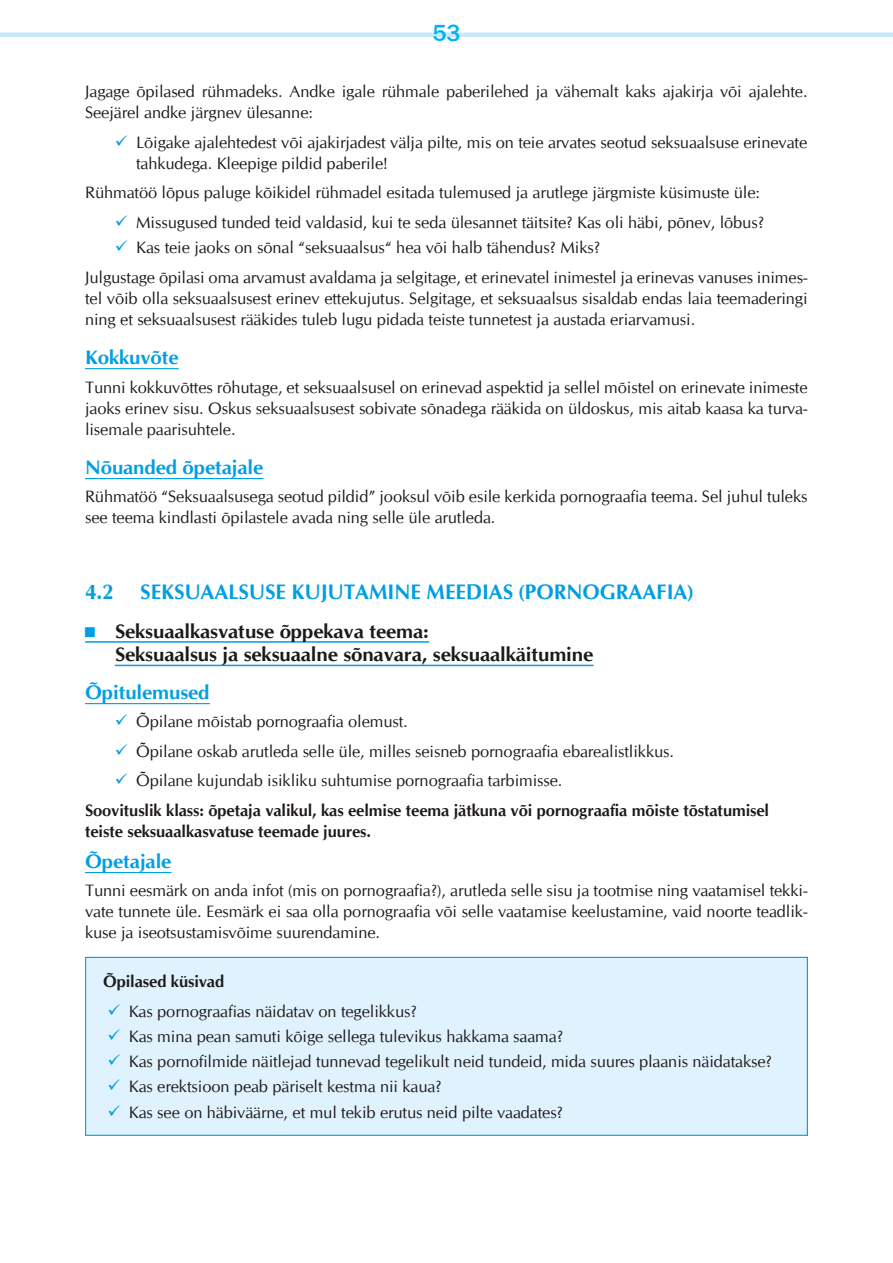
<style>
.page{position:relative;width:893px;height:1263px;background:#fff}
.page>*{position:absolute;margin:0;border:0;box-sizing:border-box;transform-origin:0 0}
.t1{font:500 24px "Franklin Gothic";color:#00b6ed}
.t2{font:700 21px "CG Omega";letter-spacing:-.005em;color:#009ee3}
.t3{font:700 19.5px/23.5px "CG Omega";letter-spacing:-.005em;color:#1a1a18;scale:1.05 1}
.t4{font:700 19.5px "CG Omega";letter-spacing:-.005em;color:#009ee3;scale:1.05 1}
.t5{font:16.5px/21px "CG Omega";letter-spacing:-.005em;color:#1f191a}
.t6{font:700 16.5px/29.5px "CG Omega";letter-spacing:-.005em;color:#1f191a}
.s1{color:#009ee3}
.s2{font-weight:400}
</style>
<div class="page">
<div style="left:0;top:32px;width:893px;height:5px;background:#c8e8fb"></div>
<hr style="left:85px;top:368px;width:94px;height:1px;background:#009ee3">
<hr style="left:85px;top:478px;width:179px;height:1px;background:#009ee3">
<hr style="left:85px;top:641px;width:344px;height:2px;background:#009ee3">
<hr style="left:115px;top:665px;width:478px;height:1px;background:#009ee3">
<hr style="left:85px;top:703px;width:125px;height:1px;background:#009ee3">
<hr style="left:85px;top:872px;width:87px;height:1px;background:#009ee3">
<div style="left:86px;top:957px;width:721px;height:178px;background:#dff2fd"></div>
<div style="left:85px;top:957px;width:723px;height:179px;border:1px solid #009ee3"></div>
<h1 class="t1" style="left:432px;top:18px;width:30px">53</h1>
<p class="t5" style="left:85px;top:81px;width:724px">Jagage õpilased rühmadeks. Andke igale rühmale paberilehed ja vähemalt kaks ajakirja või ajalehte.<br>Seejärel andke järgnev ülesanne:</p>
<p class="t5" style="left:136px;top:132px;width:673px;text-indent:-21px"><span class="s1">✓</span> Lõigake ajalehtedest või ajakirjadest välja pilte, mis on teie arvates seotud seksuaalsuse erinevate tahkudega. Kleepige pildid paberile!</p>
<p class="t5" style="left:85px;top:182px;width:676px">Rühmatöö lõpus paluge kõikidel rühmadel esitada tulemused ja arutlege järgmiste küsimuste üle:</p>
<p class="t5" style="left:115px;top:212px;width:651px"><span class="s1">✓</span> Missugused tunded teid valdasid, kui te seda ülesannet täitsite? Kas oli häbi, põnev, lõbus?</p>
<p class="t5" style="left:85px;top:233px;width:724px;line-height:29.5px;text-indent:30px"><span class="s1">✓</span> Kas teie jaoks on sõnal “seksuaalsus“ hea või halb tähendus? Miks?<br>Julgustage õpilasi oma arvamust avaldama ja selgitage, et erinevatel inimestel ja erinevas vanuses inimes-</p>
<p class="t5" style="left:85px;top:288px;width:724px">tel võib olla seksuaalsusest erinev ettekujutus. Selgitage, et seksuaalsus sisaldab endas laia teemaderingi ning et seksuaalsusest rääkides tuleb lugu pidada teiste tunnetest ja austada eriarvamusi.</p>
<p class="t4" style="left:85px;top:345px;width:91px">Kokkuvõte</p>
<p class="t5" style="left:85px;top:377px;width:724px;text-align:justify">Tunni kokkuvõttes rõhutage, et seksuaalsusel on erinevad aspektid ja sellel mõistel on erinevate inimeste jaoks erinev sisu. Oskus seksuaalsusest sobivate sõnadega rääkida on üldoskus, mis aitab kaasa ka turva&shy;lisemale paarisuhtele.</p>
<p class="t4" style="left:85px;top:455px;width:171px">Nõuanded õpetajale</p>
<p class="t5" style="left:85px;top:486px;width:724px">Rühmatöö “Seksuaalsusega seotud pildid” jooksul võib esile kerkida pornograafia teema. Sel juhul tuleks see teema kindlasti õpilastele avada ning selle üle arutleda.</p>
<p class="t2" style="left:85px;top:579px;width:30px">4.2</p>
<p class="t2" style="left:140px;top:579px;width:554px">SEKSUAALSUSE KUJUTAMINE MEEDIAS (PORNOGRAAFIA)</p>
<p class="t3" style="left:115px;top:619px;width:457px">Seksuaalkasvatuse õppekava teema:<br>Seksuaalsus ja seksuaalne sõnavara, seksuaalkäitumine</p>
<p class="t4" style="left:85px;top:680px;width:120px">Õpitulemused</p>
<p class="t5" style="left:115px;top:711px;width:294px"><span class="s1">✓</span> Õpilane mõistab pornograafia olemust.</p>
<p class="t5" style="left:115px;top:741px;width:561px"><span class="s1">✓</span> Õpilane oskab arutleda selle üle, milles seisneb pornograafia ebarealistlikkus.</p>
<p class="t6" style="left:85px;top:766px;width:685px;text-indent:30px"><span class="s1">✓</span> <span class="s2">Õpilane kujundab isikliku suhtumise pornograafia tarbimisse.<br></span>Soovituslik klass: õpetaja valikul, kas eelmise teema jätkuna või pornograafia mõiste tõstatumisel</p>
<p class="t6" style="left:85px;top:816px;width:288px">teiste seksuaalkasvatuse teemade juures.</p>
<p class="t4" style="left:85px;top:849px;width:84px">Õpetajale</p>
<p class="t5" style="left:85px;top:880px;width:724px;text-align:justify">Tunni eesmärk on anda infot (mis on pornograafia?), arutleda selle sisu ja tootmise ning vaatamisel tekki&shy;vate tunnete üle. Eesmärk ei saa olla pornograafia või selle vaatamise keelustamine, vaid noorte teadlik&shy;kuse ja iseotsustamisvõime suurendamine.</p>
<p class="t6" style="left:103px;top:967px;width:123px">Õpilased küsivad</p>
<p class="t5" style="left:107px;top:1001px;width:311px"><span class="s1">✓</span> Kas pornograafias näidatav on tegelikkus?</p>
<p class="t5" style="left:107px;top:1026px;width:457px"><span class="s1">✓</span> Kas mina pean samuti kõige sellega tulevikus hakkama saama?</p>
<p class="t5" style="left:107px;top:1051px;width:666px"><span class="s1">✓</span> Kas pornofilmide näitlejad tunnevad tegelikult neid tundeid, mida suures plaanis näidatakse?</p>
<p class="t5" style="left:107px;top:1076px;width:336px"><span class="s1">✓</span> Kas erektsioon peab päriselt kestma nii kaua?</p>
<p class="t5" style="left:107px;top:1102px;width:457px"><span class="s1">✓</span> Kas see on häbiväärne, et mul tekib erutus neid pilte vaadates?</p>
</div>
